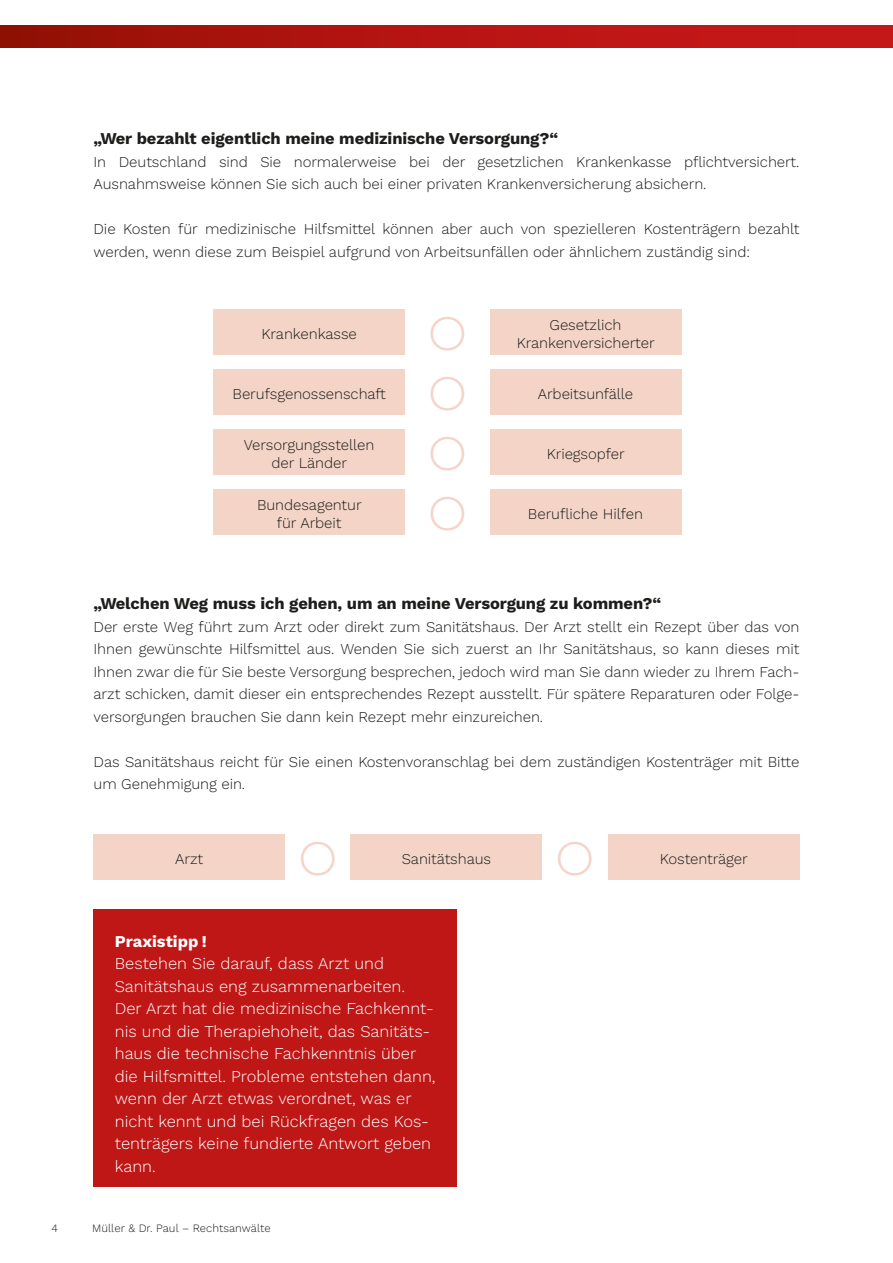
<style>
.page{position:relative;width:893px;height:1263px;background:#fff}
.page>*{position:absolute;margin:0;border:0;box-sizing:border-box;transform-origin:0 0}
.t1{font:300 49.5px/60px "Work Sans";color:#f3d4c7;text-align:justify}
.t2{font:300 16.5px/22.5px "Work Sans";color:#fff}
.t3{font:700 16.5px "Work Sans";letter-spacing:-.005em;color:#1d1d1b}
.t4{font:700 16.5px "Work Sans";color:#fff}
.t5{font:300 15px/22.5px "Work Sans";letter-spacing:-.005em;color:#1d1d1b}
.t6{font:300 11.25px "Work Sans";letter-spacing:.005em;color:#1d1d1b}
</style>
<div class="page">
<div style="left:0;top:26px;width:893px;height:22px;background:linear-gradient(to right,#981007,#cd181b)"></div>
<div style="left:213px;top:309px;width:192px;height:45px;background:#f3d4c7"></div>
<div style="left:213px;top:369px;width:192px;height:45px;background:#f3d4c7"></div>
<div style="left:213px;top:429px;width:192px;height:45px;background:#f3d4c7"></div>
<div style="left:213px;top:489px;width:192px;height:45px;background:#f3d4c7"></div>
<div style="left:490px;top:309px;width:191px;height:45px;background:#f3d4c7"></div>
<div style="left:490px;top:369px;width:191px;height:45px;background:#f3d4c7"></div>
<div style="left:490px;top:429px;width:191px;height:45px;background:#f3d4c7"></div>
<div style="left:490px;top:489px;width:191px;height:45px;background:#f3d4c7"></div>
<div style="left:94px;top:834px;width:191px;height:45px;background:#f3d4c7"></div>
<div style="left:351px;top:834px;width:191px;height:45px;background:#f3d4c7"></div>
<div style="left:608px;top:834px;width:191px;height:45px;background:#f3d4c7"></div>
<div style="left:94px;top:909px;width:363px;height:278px;background:#be1716"></div>
<p class="t3" style="left:94px;top:126px;width:466px">„Wer bezahlt eigentlich meine medizinische Versorgung?“</p>
<p class="t5" style="left:94px;top:150px;width:707px">In Deutschland sind Sie normalerweise bei der gesetzlichen Krankenkasse pflichtversichert.<br>Ausnahmsweise können Sie sich auch bei einer privaten Krankenversicherung absichern.</p>
<p class="t5" style="left:94px;top:217px;width:707px">Die Kosten für medizinische Hilfsmittel können aber auch von spezielleren Kostenträgern bezahlt werden, wenn diese zum Beispiel aufgrund von Arbeitsunfällen oder ähnlichem zuständig sind:</p>
<p class="t5" style="left:261px;top:322px;width:97px">Krankenkasse</p>
<h1 class="t1" style="left:428px;top:301px;width:40px">•</h1>
<p class="t5" style="left:233px;top:382px;width:155px">Berufsgenossenschaft</p>
<p class="t5" style="left:244px;top:435px;width:132px;line-height:18px;text-align:center">Versorgungsstellen der Länder</p>
<p class="t5" style="left:257px;top:495px;width:106px;line-height:18px;text-align:center">Bundesagentur für Arbeit</p>
<h1 class="t1" style="left:428px;top:361px;width:40px">• • •</h1>
<p class="t5" style="left:517px;top:315px;width:139px;line-height:18px;text-align:center">Gesetzlich<br>Krankenversicherter</p>
<p class="t5" style="left:538px;top:382px;width:97px">Arbeitsunfälle</p>
<p class="t5" style="left:547px;top:442px;width:80px">Kriegsopfer</p>
<p class="t5" style="left:528px;top:502px;width:117px">Berufliche Hilfen</p>
<p class="t3" style="left:94px;top:591px;width:569px">„Welchen Weg muss ich gehen, um an meine Versorgung zu kommen?“</p>
<p class="t5" style="left:94px;top:615px;width:707px;text-align:justify">Der erste Weg führt zum Arzt oder direkt zum Sanitätshaus. Der Arzt stellt ein Rezept über das von Ihnen gewünschte Hilfsmittel aus. Wenden Sie sich zuerst an Ihr Sanitätshaus, so kann dieses mit Ihnen zwar die für Sie beste Versorgung besprechen, jedoch wird man Sie dann wieder zu Ihrem Fach&shy;arzt schicken, damit dieser ein entsprechendes Rezept ausstellt. Für spätere Reparaturen oder Folge&shy;versorgungen brauchen Sie dann kein Rezept mehr einzureichen.</p>
<p class="t5" style="left:94px;top:750px;width:707px">Das Sanitätshaus reicht für Sie einen Kostenvoranschlag bei dem zuständigen Kostenträger mit Bitte um Genehmigung ein.</p>
<h1 class="t1" style="left:299px;top:826px;width:40px">•</h1>
<h1 class="t1" style="left:556px;top:826px;width:40px">•</h1>
<p class="t5" style="left:175px;top:847px;width:30px">Arzt</p>
<p class="t5" style="left:402px;top:847px;width:91px">Sanitätshaus</p>
<p class="t5" style="left:660px;top:847px;width:89px">Kostenträger</p>
<p class="t4" style="left:115px;top:928px;width:93px">Praxistipp !</p>
<p class="t2" style="left:115px;top:951px;width:322px">Bestehen Sie darauf, dass Arzt und Sanitätshaus eng zusammenarbeiten.<br>Der Arzt hat die medizinische Fachkennt&shy;nis und die Therapiehoheit, das Sanitäts&shy;haus die technische Fachkenntnis über die Hilfsmittel. Probleme entstehen dann, wenn der Arzt etwas verordnet, was er nicht kennt und bei Rückfragen des Kos&shy;tenträgers keine fundierte Antwort geben kann.</p>
<p class="t6" style="left:52px;top:1219px;width:8px">4</p>
<p class="t6" style="left:92px;top:1219px;width:180px">Müller &amp; Dr. Paul – Rechtsanwälte</p>
</div>
